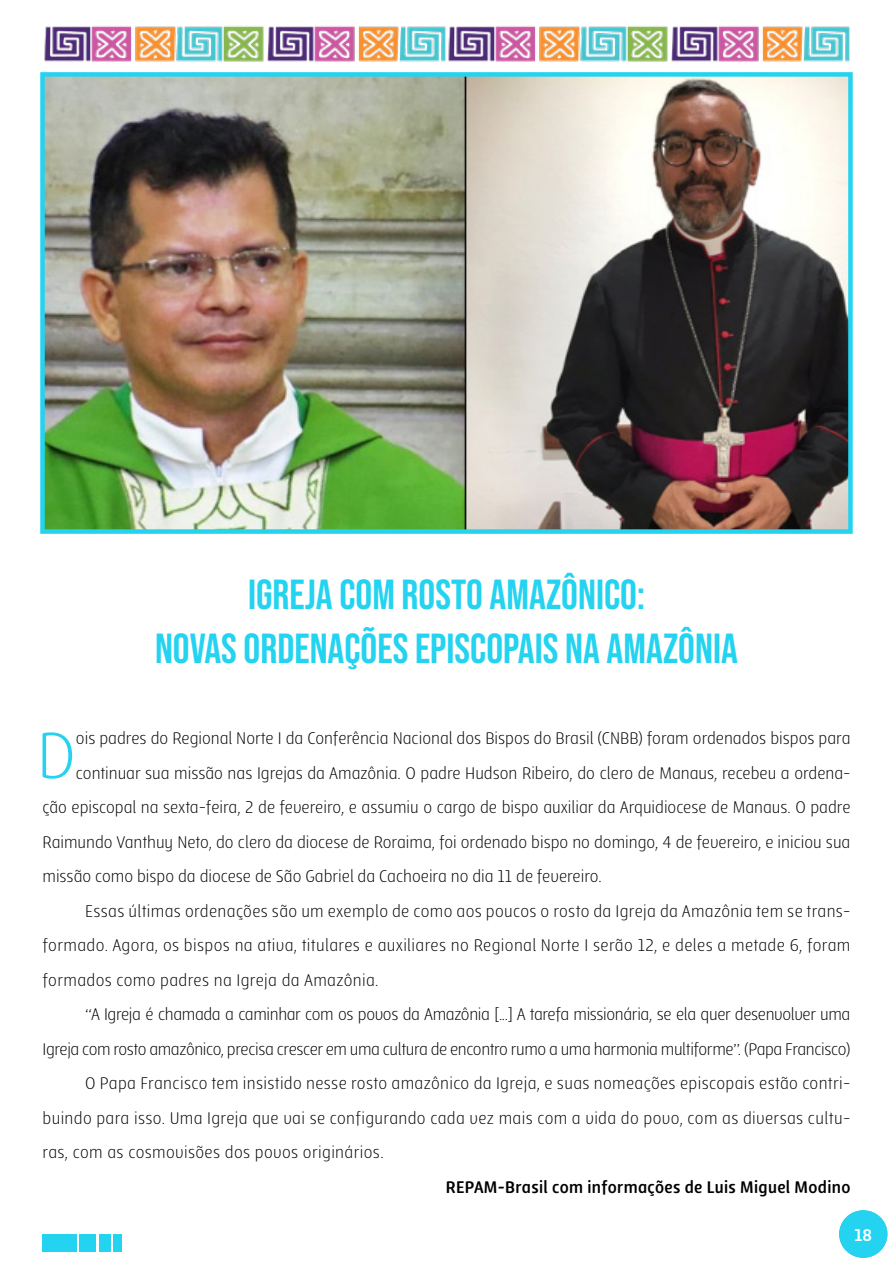
<style>
.page{position:relative;width:893px;height:1263px;background:#fff}
.page>*{position:absolute;margin:0;border:0;box-sizing:border-box;transform-origin:0 0}
.t1{font:300 70.95px "Lolita";color:#23d3f0}
.t2{font:42px/54px "Bebas Neue";color:#23d3f0;text-align:center}
.t3{font:300 18px "Lolita";color:#000}
.t4{font:300 18px "Lolita";letter-spacing:.02em;color:#000}
.t5{font:300 18px "Lolita";letter-spacing:-.02em;color:#000}
.t6{font:700 18px "Lolita";letter-spacing:.02em;color:#000}
.t7{font:700 18px "Lolita";color:#fff}
</style>
<div class="page">
<img style="left:44px;top:26px;width:342px;height:36px">
<img style="left:386px;top:26px;width:464px;height:36px">
<img style="left:45px;top:77px;width:803px;height:452px">
<div style="left:40px;top:72px;width:813px;height:462px;border:4px solid #23d3f0"></div>
<div style="left:43px;top:1234px;width:34px;height:18px;background:#23d3f0"></div>
<div style="left:80px;top:1234px;width:16px;height:18px;background:#23d3f0"></div>
<div style="left:99px;top:1234px;width:12px;height:18px;background:#23d3f0"></div>
<div style="left:114px;top:1234px;width:8px;height:18px;background:#23d3f0"></div>
<div style="left:839px;top:1210px;width:48px;height:48px;background:#23d3f0;border-radius:50%"></div>
<h2 class="t2" style="left:155px;top:567px;width:584px">IGREJA COM ROSTO AMAZÔNICO:<br>NOVAS ORDENAÇÕES EPISCOPAIS NA AMAZÔNIA</h2>
<h1 class="t1" style="left:37px;top:716px;width:41px">D</h1>
<p class="t3" style="left:76px;top:728px;width:776px">ois padres do Regional Norte I da Conferência Nacional dos Bispos do Brasil (CNBB) foram ordenados bispos para</p>
<p class="t3" style="left:76px;top:763px;width:776px">continuar sua missão nas Igrejas da Amazônia. O padre Hudson Ribeiro, do clero de Manaus, recebeu a ordena-</p>
<p class="t3" style="left:43px;top:797px;width:809px">ção episcopal na sexta-feira, 2 de fevereiro, e assumiu o cargo de bispo auxiliar da Arquidiocese de Manaus. O padre</p>
<p class="t3" style="left:43px;top:832px;width:809px">Raimundo Vanthuy Neto, do clero da diocese de Roraima, foi ordenado bispo no domingo, 4 de fevereiro, e iniciou sua</p>
<p class="t3" style="left:43px;top:866px;width:561px">missão como bispo da diocese de São Gabriel da Cachoeira no dia 11 de fevereiro.</p>
<p class="t4" style="left:85px;top:901px;width:767px">Essas últimas ordenações são um exemplo de como aos poucos o rosto da Igreja da Amazônia tem se trans-</p>
<p class="t4" style="left:43px;top:935px;width:809px">formado. Agora, os bispos na ativa, titulares e auxiliares no Regional Norte I serão 12, e deles a metade 6, foram</p>
<p class="t4" style="left:43px;top:970px;width:337px">formados como padres na Igreja da Amazônia.</p>
<p class="t5" style="left:85px;top:1004px;width:767px">“A Igreja é chamada a caminhar com os povos da Amazônia [...] A tarefa missionária, se ela quer desenvolver uma</p>
<p class="t5" style="left:43px;top:1039px;width:809px">Igreja com rosto amazônico, precisa crescer em uma cultura de encontro rumo a uma harmonia multiforme”. (Papa Francisco)</p>
<p class="t4" style="left:85px;top:1073px;width:767px">O Papa Francisco tem insistido nesse rosto amazônico da Igreja, e suas nomeações episcopais estão contri-</p>
<p class="t4" style="left:43px;top:1108px;width:809px">buindo para isso. Uma Igreja que vai se configurando cada vez mais com a vida do povo, com as diversas cultu-</p>
<p class="t4" style="left:43px;top:1142px;width:343px">ras, com as cosmovisões dos povos originários.</p>
<p class="t6" style="left:446px;top:1177px;width:406px">REPAM-Brasil com informações de Luis Miguel Modino</p>
<p class="t7" style="left:854px;top:1225px;width:19px">18</p>
</div>
